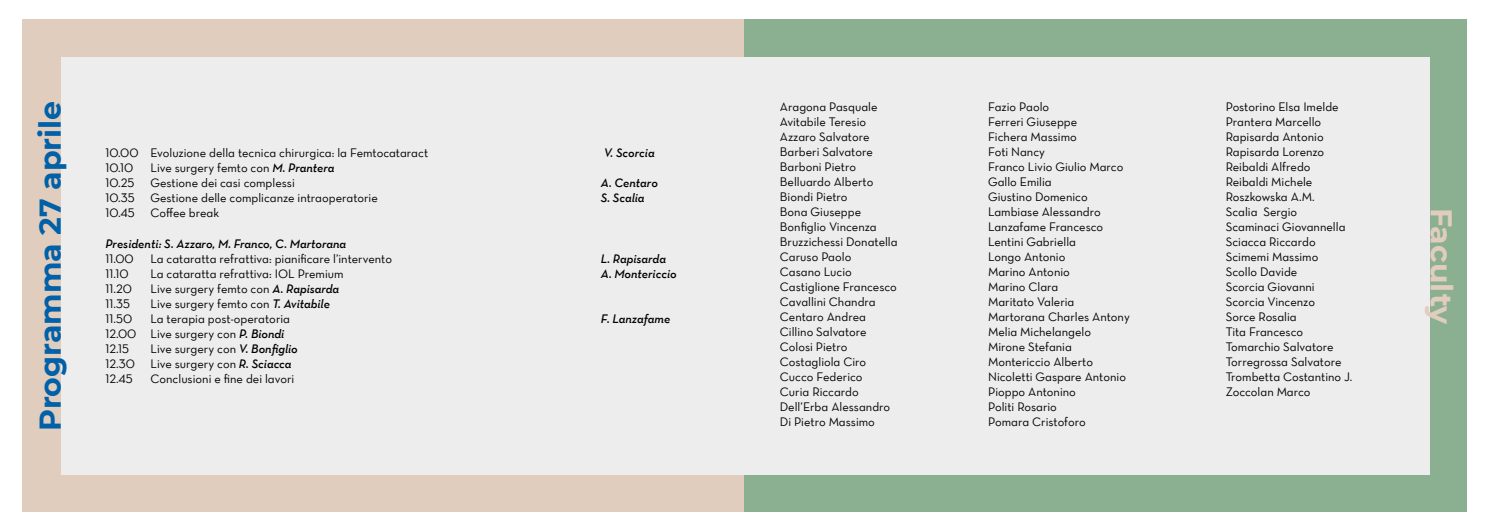
<style>
.page{position:relative;width:1489px;height:532px;background:#fff}
.page>*{position:absolute;margin:0;border:0;box-sizing:border-box;transform-origin:0 0}
.t1{font:700 30px "Montserrat";color:#0060a8}
.t2{font:700 30px "Montserrat";color:#e1cdbe}
.t3{font:12.5px/15px "Neutra Text Book Alt";color:#000}
.t4{font:italic 600 12.5px "Neutra Text";color:#000}
.s1{font-family:"Neutra Text";font-weight:600;font-style:italic}
</style>
<div class="page">
<div style="left:22px;top:20px;width:722px;height:492px;background:#e1cdbe"></div>
<div style="left:61px;top:57px;width:683px;height:417px;background:#ededed"></div>
<div style="left:744px;top:20px;width:722px;height:492px;background:#8bb091"></div>
<div style="left:744px;top:57px;width:685px;height:417px;background:#ededed"></div>
<h1 class="t1" style="left:29px;top:431px;width:331px;rotate:-90deg">Programma 27 aprile</h1>
<p class="t3" style="left:105px;top:145px;width:324px">10.00 Evoluzione della tecnica chirurgica: la Femtocataract</p>
<p class="t4" style="left:603px;top:145px;width:52px">V. Scorcia</p>
<p class="t3" style="left:105px;top:160px;width:29px">10.10</p>
<p class="t3" style="left:150px;top:160px;width:185px">Live surgery femto con <span class="s1">M. Prantera</span></p>
<p class="t3" style="left:105px;top:175px;width:30px">10.25</p>
<p class="t3" style="left:150px;top:175px;width:146px">Gestione dei casi complessi</p>
<p class="t4" style="left:600px;top:175px;width:59px">A. Centaro</p>
<p class="t3" style="left:105px;top:190px;width:31px">10.35</p>
<p class="t3" style="left:150px;top:190px;width:229px">Gestione delle complicanze intraoperatorie</p>
<p class="t4" style="left:600px;top:190px;width:45px">S. Scalia</p>
<p class="t3" style="left:105px;top:205px;width:31px">10.45</p>
<p class="t3" style="left:150px;top:205px;width:70px">Coffee break</p>
<p class="t4" style="left:105px;top:235px;width:242px">Presidenti: S. Azzaro, M. Franco, C. Martorana</p>
<p class="t3" style="left:105px;top:250px;width:30px">11.00</p>
<p class="t3" style="left:150px;top:250px;width:243px">La cataratta refrattiva: pianificare l’intervento</p>
<p class="t4" style="left:600px;top:250px;width:67px">L. Rapisarda</p>
<p class="t3" style="left:105px;top:265px;width:25px">11.10</p>
<p class="t3" style="left:150px;top:265px;width:195px">La cataratta refrattiva: IOL Premium</p>
<p class="t4" style="left:600px;top:265px;width:77px">A. Montericcio</p>
<p class="t3" style="left:105px;top:280px;width:28px">11.20</p>
<p class="t3" style="left:150px;top:280px;width:190px">Live surgery femto con <span class="s1">A. Rapisarda</span></p>
<p class="t3" style="left:105px;top:295px;width:26px">11.35</p>
<p class="t3" style="left:150px;top:295px;width:181px">Live surgery femto con <span class="s1">T. Avitabile</span></p>
<p class="t3" style="left:105px;top:310px;width:28px">11.50</p>
<p class="t3" style="left:150px;top:310px;width:141px">La terapia post-operatoria</p>
<p class="t4" style="left:600px;top:310px;width:71px">F. Lanzafame</p>
<p class="t3" style="left:105px;top:325px;width:180px">12.00 Live surgery con <span class="s1">P. Biondi<br></span>12.15</p>
<p class="t3" style="left:105px;top:340px;width:194px;text-indent:45px">Live surgery con <span class="s1">V. Bonfiglio<br></span>12.30 Live surgery con <span class="s1">R. Sciacca<br></span>12.45</p>
<p class="t3" style="left:150px;top:370px;width:145px">Conclusioni e fine dei lavori</p>
<p class="t3" style="left:780px;top:99px;width:119px">Aragona Pasquale<br>Avitabile Teresio<br>Azzaro Salvatore<br>Barberi Salvatore<br>Barboni Pietro<br>Belluardo Alberto<br>Biondi Pietro<br>Bona Giuseppe<br>Bonfiglio Vincenza<br>Bruzzichessi Donatella<br>Caruso Paolo<br>Casano Lucio<br>Castiglione Francesco<br>Cavallini Chandra<br>Centaro Andrea<br>Cillino Salvatore<br>Colosi Pietro<br>Costagliola Ciro<br>Cucco Federico<br>Curia Riccardo<br>Dell’Erba Alessandro<br>Di Pietro Massimo</p>
<p class="t3" style="left:988px;top:99px;width:143px">Fazio Paolo<br>Ferreri Giuseppe<br>Fichera Massimo<br>Foti Nancy<br>Franco Livio Giulio Marco<br>Gallo Emilia<br>Giustino Domenico<br>Lambiase Alessandro<br>Lanzafame Francesco<br>Lentini Gabriella<br>Longo Antonio<br>Marino Antonio<br>Marino Clara<br>Maritato Valeria<br>Martorana Charles Antony<br>Melia Michelangelo<br>Mirone Stefania<br>Montericcio Alberto<br>Nicoletti Gaspare Antonio<br>Pioppo Antonino<br>Politi Rosario<br>Pomara Cristoforo</p>
<p class="t3" style="left:1225px;top:99px;width:128px">Postorino Elsa Imelde<br>Prantera Marcello<br>Rapisarda Antonio<br>Rapisarda Lorenzo<br>Reibaldi Alfredo<br>Reibaldi Michele<br>Roszkowska A.M.<br>Scalia Sergio<br>Scaminaci Giovannella<br>Sciacca Riccardo<br>Scimemi Massimo<br>Scollo Davide<br>Scorcia Giovanni<br>Scorcia Vincenzo<br>Sorce Rosalia<br>Tita Francesco<br>Tomarchio Salvatore<br>Torregrossa Salvatore<br>Trombetta Costantino J.<br>Zoccolan Marco</p>
<h1 class="t2" style="left:1462px;top:207px;width:119px;rotate:90deg">Faculty</h1>
</div>
